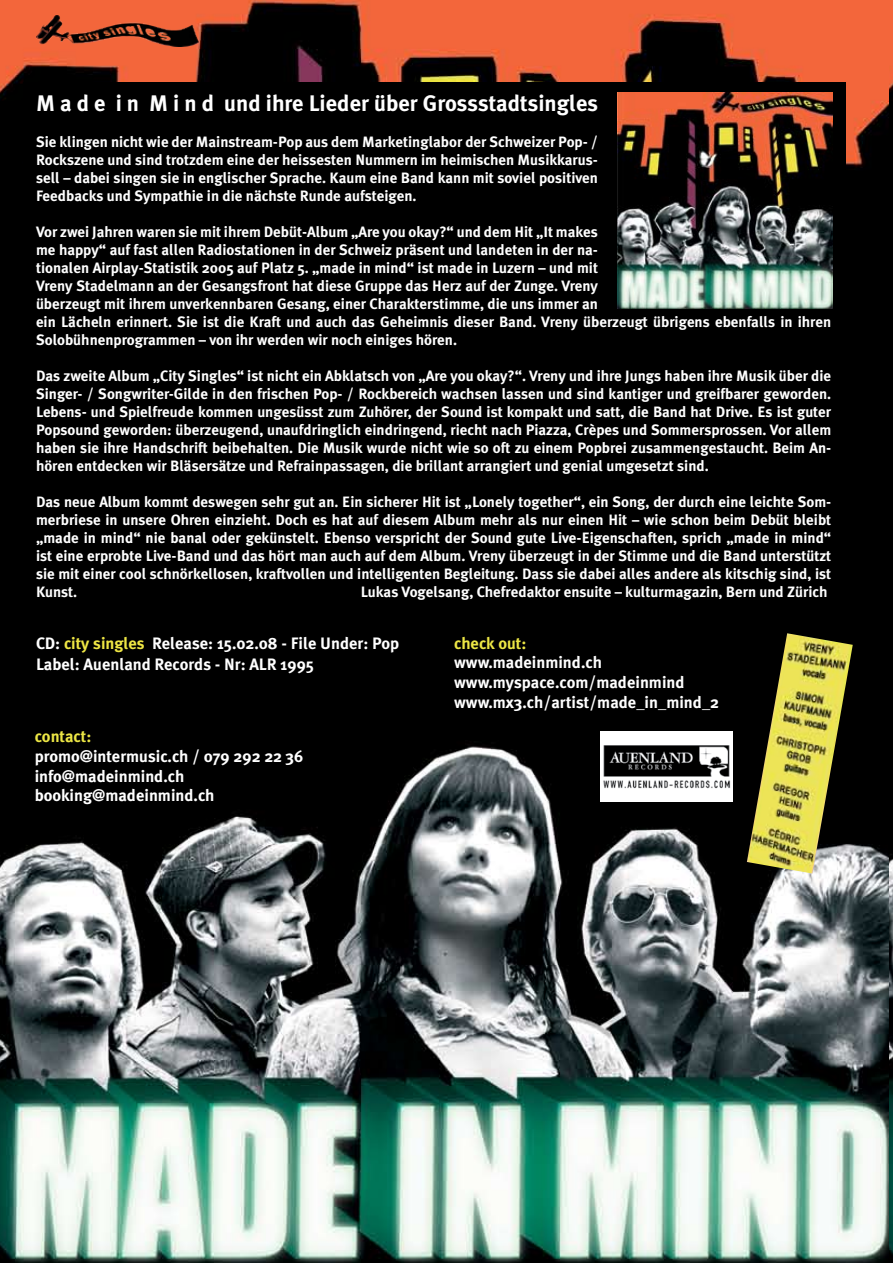
<style>
.page{position:relative;width:893px;height:1263px;background:#fff}
.page>*{position:absolute;margin:0;border:0;box-sizing:border-box;transform-origin:0 0}
.t1{font:700 22.5px "Meta Plus";color:#fff}
.t2{font:700 16.5px/19.8px "Meta Plus";color:#fff}
.t3{font:700 16.5px "Meta Plus";color:#ece645}
.t4{font:700 15px/18px "Meta Plus";color:#fff;text-align:justify}
.s1{color:#eee644}
</style>
<div class="page">
<img style="left:0;top:0;width:893px;height:1263px">
<img style="left:36px;top:15px;width:163px;height:31px">
<div style="left:24px;top:82px;width:822px;height:641px;background:#000"></div>
<img style="left:617px;top:93px;width:216px;height:215px">
<img style="left:747px;top:633px;width:106px;height:240px">
<img style="left:600px;top:732px;width:133px;height:69px">
<h1 class="t1" style="left:36px;top:90px;width:564px">M a d e i n M i n d und ihre Lieder über Grossstadtsingles</h1>
<p class="t4" style="left:36px;top:133px;width:564px">Sie klingen nicht wie der Mainstream-Pop aus dem Marketinglabor der Schweizer Pop- / Rockszene und sind trotzdem eine der heissesten Nummern im heimischen Musikkarus&shy;sell – dabei singen sie in englischer Sprache. Kaum eine Band kann mit soviel positiven Feedbacks und Sympathie in die nächste Runde aufsteigen.</p>
<p class="t4" style="left:36px;top:223px;width:797px;text-align:left">Vor zwei Jahren waren sie mit ihrem Debüt-Album „Are you okay?“ und dem Hit „It makes<br>me happy“ auf fast allen Radiostationen in der Schweiz präsent und landeten in der na-<br>tionalen Airplay-Statistik 2005 auf Platz 5. „made in mind“ ist made in Luzern – und mit<br>Vreny Stadelmann an der Gesangsfront hat diese Gruppe das Herz auf der Zunge. Vreny<br>überzeugt mit ihrem unverkennbaren Gesang, einer Charakterstimme, die uns immer an<br>ein Lächeln erinnert. Sie ist die Kraft und auch das Geheimnis dieser Band. Vreny überzeugt übrigens ebenfalls in ihren Solobühnenprogrammen – von ihr werden wir noch einiges hören.</p>
<p class="t4" style="left:36px;top:367px;width:797px">Das zweite Album „City Singles“ ist nicht ein Abklatsch von „Are you okay?“. Vreny und ihre Jungs haben ihre Musik über die Singer- / Songwriter-Gilde in den frischen Pop- / Rockbereich wachsen lassen und sind kantiger und greifbarer geworden.<br>Lebens- und Spielfreude kommen ungesüsst zum Zuhörer, der Sound ist kompakt und satt, die Band hat Drive. Es ist guter Popsound geworden: überzeugend, unaufdringlich eindringend, riecht nach Piazza, Crèpes und Sommersprossen. Vor allem haben sie ihre Handschrift beibehalten. Die Musik wurde nicht wie so oft zu einem Popbrei zusammengestaucht. Beim An&shy;hören entdecken wir Bläsersätze und Refrainpassagen, die brillant arrangiert und genial umgesetzt sind.</p>
<p class="t4" style="left:36px;top:493px;width:797px">Das neue Album kommt deswegen sehr gut an. Ein sicherer Hit ist „Lonely together“, ein Song, der durch eine leichte Som&shy;merbriese in unsere Ohren einzieht. Doch es hat auf diesem Album mehr als nur einen Hit – wie schon beim Debüt bleibt „made in mind“ nie banal oder gekünstelt. Ebenso verspricht der Sound gute Live-Eigenschaften, sprich „made in mind“ ist eine erprobte Live-Band und das hört man auch auf dem Album. Vreny überzeugt in der Stimme und die Band unterstützt sie mit einer cool schnörkellosen, kraftvollen und intelligenten Begleitung. Dass sie dabei alles andere als kitschig sind, ist Kunst.</p>
<p class="t4" style="left:361px;top:583px;width:468px">Lukas Vogelsang, Chefredaktor ensuite – kulturmagazin, Bern und Zürich</p>
<p class="t2" style="left:36px;top:632px;width:365px;line-height:21.6px">CD: <span class="s1">city singles</span> Release: 15.02.08 - File Under: Pop<br>Label: Auenland Records - Nr: ALR 1995</p>
<p class="t3" style="left:454px;top:633px;width:74px">check out:</p>
<p class="t2" style="left:454px;top:653px;width:267px">www.madeinmind.ch www.myspace.com/madeinmind www.mx3.ch/artist/made_in_mind_2</p>
<p class="t3" style="left:35px;top:727px;width:58px">contact:</p>
<p class="t2" style="left:35px;top:746px;width:270px">promo@intermusic.ch / 079 292 22 36 info@madeinmind.ch booking@madeinmind.ch</p>
</div>
